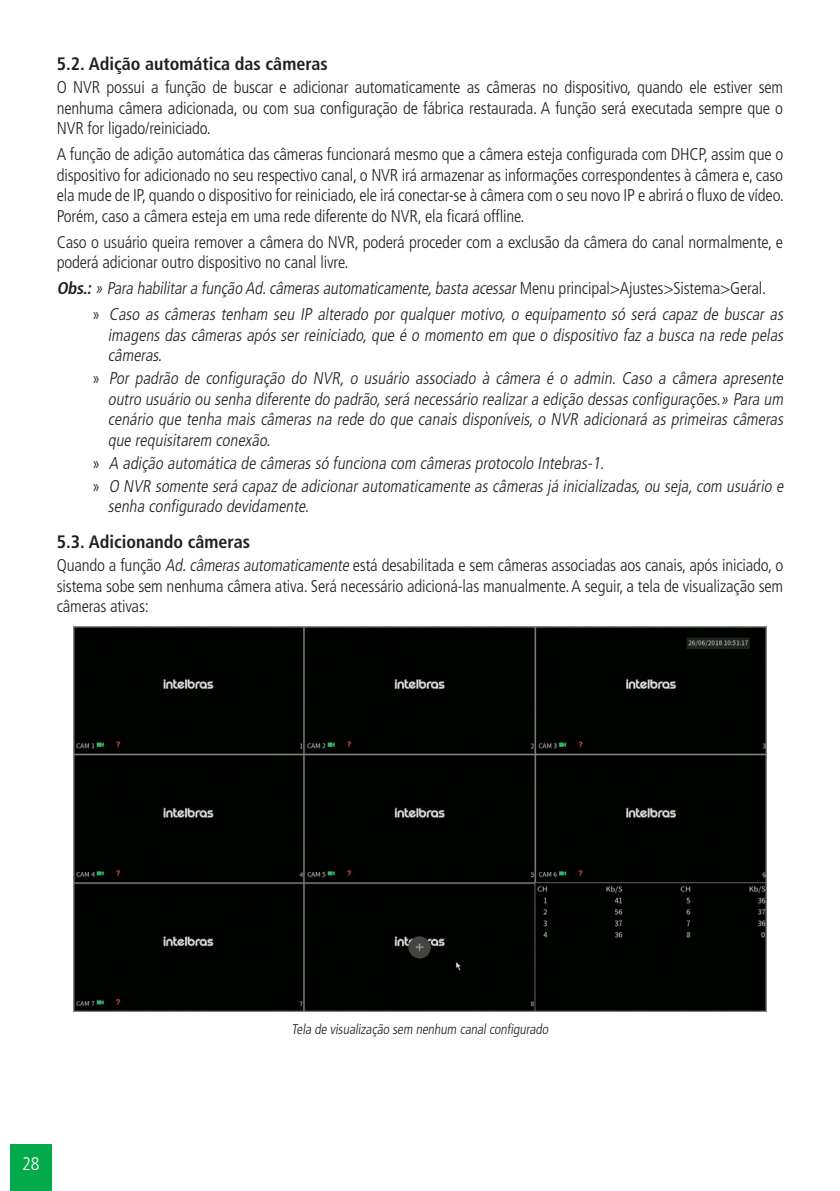
<style>
.page{position:relative;width:840px;height:1191px;background:#fff}
.page>*{position:absolute;margin:0;border:0;box-sizing:border-box;transform-origin:0 0}
.t1{font:300 condensed 18.2px "Frutiger LT Std";color:#fff}
.t2{font:700 condensed 18px "Frutiger LT Std";color:#231f20}
._0__Corpo_de_texto{font:300 condensed 17px/20.4px "Frutiger LT Std";letter-spacing:-.01em;color:#231f20;text-align:justify}
._0__Corpo_de_texto-2{font:italic 300 condensed 17px/20.4px "Frutiger LT Std";color:#231f20;text-align:justify}
._7__Legenda{font:300 condensed 14px "Frutiger LT Std";color:#231f20}
.s1{font-weight:700}
.s2{font-style:normal}
.s3{font-style:italic}
</style>
<div class="page">
<div style="left:10px;top:1144px;width:42px;height:47px;background:#03aa4b"></div>
<img style="left:73px;top:627px;width:693px;height:385px">
<p class="t2" style="left:57px;top:53px;width:272px">5.2. Adição automática das câmeras</p>
<p class="_0__Corpo_de_texto" style="left:57px;top:78px;width:727px">O NVR possui a função de buscar e adicionar automaticamente as câmeras no dispositivo, quando ele estiver sem nenhuma câmera adicionada, ou com sua configuração de fábrica restaurada. A função será executada sempre que o NVR for ligado/reiniciado.</p>
<p class="_0__Corpo_de_texto" style="left:57px;top:144px;width:728px">A função de adição automática das câmeras funcionará mesmo que a câmera esteja configurada com DHCP, assim que o dispositivo for adicionado no seu respectivo canal, o NVR irá armazenar as informações correspondentes à câmera e, caso ela mude de IP, quando o dispositivo for reiniciado, ele irá conectar-se à câmera com o seu novo IP e abrirá o fluxo de vídeo.<br>Porém, caso a câmera esteja em uma rede diferente do NVR, ela ficará offline.</p>
<p class="_0__Corpo_de_texto" style="left:57px;top:232px;width:727px">Caso o usuário queira remover a câmera do NVR, poderá proceder com a exclusão da câmera do canal normalmente, e poderá adicionar outro dispositivo no canal livre.</p>
<p class="_0__Corpo_de_texto-2" style="left:57px;top:278px;width:710px"><span class="s1">Obs.:</span>» Para habilitara função Ad.câmerasautomaticamente,basta acessar<span class="s2">M e n u p r i n c i p a l &gt; Aj u st e s &gt; S i st e m a &gt; G e ra l .</span></p>
<p class="_0__Corpo_de_texto-2" style="left:108px;top:304px;width:679px;text-indent:-16px"><span class="s2">»</span> Caso as câmeras tenham seu IP alterado por qualquer motivo, o equipamento só será capaz de buscar as imagens das câmeras após ser reiniciado, que é o momento em que o dispositivo faz a busca na rede pelas câmeras.</p>
<p class="_0__Corpo_de_texto-2" style="left:108px;top:368px;width:679px;text-indent:-16px"><span class="s2">»</span> Por padrão de configuração do NVR, o usuário associado à câmera é o admin. Caso a câmera apresente outro usuário ou senha diferente do padrão,será necessário realizara edição dessas configurações.» Para um cenário que tenha mais câmeras na rede do que canais disponíveis, o NVR adicionará as primeiras câmeras que requisitarem conexão.</p>
<p class="_0__Corpo_de_texto-2" style="left:92px;top:453px;width:516px"><span class="s2">»</span> A adição automática de câmeras só funciona com câmeras protocolo Intebras-1.</p>
<p class="_0__Corpo_de_texto-2" style="left:108px;top:476px;width:679px;text-indent:-16px"><span class="s2">»</span> O NVR somente será capaz de adicionar automaticamente as câmeras já inicializadas,ou seja,com usuário e senha configurado devidamente.</p>
<p class="t2" style="left:57px;top:531px;width:195px">5.3. Adicionando câmeras</p>
<p class="_0__Corpo_de_texto" style="left:57px;top:555px;width:727px">Quando a função <span class="s3">Ad.câmerasautomaticamente</span> está desabilitada e sem câmeras associadas aos canais, após iniciado, o sistema sobe sem nenhuma câmera ativa. Será necessário adicioná-las manualmente. A seguir, a tela de visualização sem câmeras ativas:</p>
<p class="t1" style="left:22px;top:1153px;width:19px">28</p>
<p class="_7__Legenda" style="left:291px;top:1021px;width:260px">Tela de visualização sem nenhum canalconfigurado</p>
</div>
